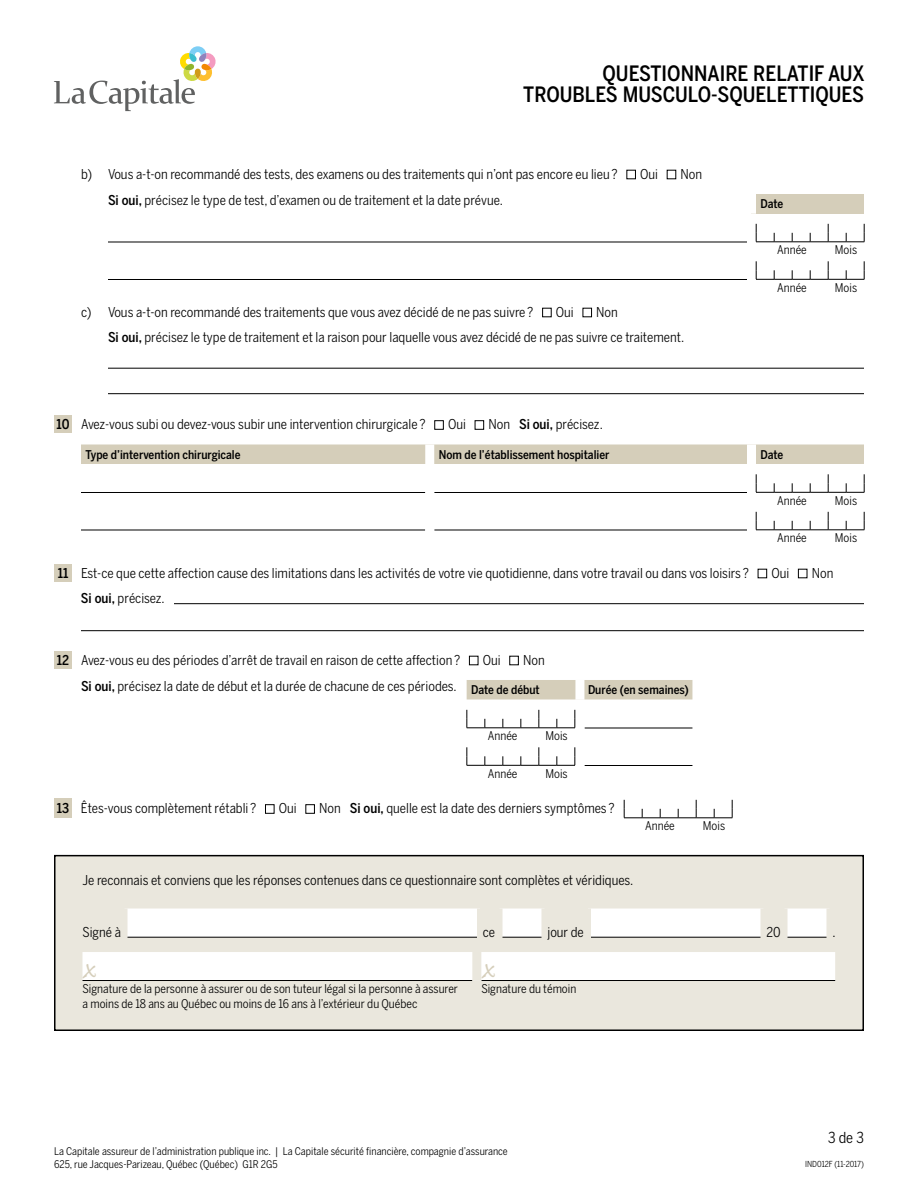
<style>
.page{position:relative;width:918px;height:1188px;background:#fff}
.page>*{position:absolute;margin:0;border:0;box-sizing:border-box;transform-origin:0 0}
.t1{font:36px "Caflisch Script MM 406";color:#d5ceba;scale:.85 1}
.t2{font:500 21px/21px "Benton Sans Cond";color:#000;text-align:right}
.t3{font:15px "Benton Sans Cond";color:#000}
.t4{font:13.5px/25.5px "Benton Sans Cond";color:#000}
.t5{font:12px/15px "Benton Sans Cond";color:#000}
.t6{font:500 12px "Benton Sans Cond";color:#000}
.t7{font:10.5px/12.6px "Benton Sans Cond";color:#000}
.t8{font:8.25px "Benton Sans Cond";color:#000}
.s1{font-weight:500}
</style>
<div class="page">
<svg style="left:54px;top:46px;width:162px;height:65px"></svg>
<hr style="left:108px;top:368px;width:756px;height:1px;background:#000">
<hr style="left:108px;top:393px;width:756px;height:1px;background:#000">
<hr style="left:174px;top:603px;width:690px;height:1px;background:#000">
<hr style="left:81px;top:630px;width:783px;height:1px;background:#000">
<div style="left:627px;top:170px;width:9px;height:9px;border:1px solid #000"></div>
<div style="left:752px;top:194px;width:112px;height:19px;background:#d5ceba"></div>
<hr style="left:108px;top:242px;width:639px;height:1px;background:#000">
<hr style="left:108px;top:279px;width:639px;height:1px;background:#000">
<div style="left:747px;top:194px;width:9px;height:19px;background:#fff"></div>
<svg style="left:756px;top:224px;width:109px;height:19px"></svg>
<svg style="left:756px;top:261px;width:109px;height:19px"></svg>
<div style="left:542px;top:308px;width:9px;height:9px;border:1px solid #000"></div>
<div style="left:583px;top:308px;width:9px;height:9px;border:1px solid #000"></div>
<div style="left:54px;top:415px;width:18px;height:18px;background:#d5ceba"></div>
<div style="left:435px;top:420px;width:9px;height:9px;border:1px solid #000"></div>
<div style="left:475px;top:420px;width:9px;height:9px;border:1px solid #000"></div>
<div style="left:81px;top:444px;width:783px;height:20px;background:#d5ceba"></div>
<hr style="left:434px;top:492px;width:313px;height:1px;background:#000">
<hr style="left:434px;top:530px;width:313px;height:1px;background:#000">
<div style="left:747px;top:444px;width:9px;height:20px;background:#fff"></div>
<hr style="left:81px;top:492px;width:344px;height:1px;background:#000">
<hr style="left:81px;top:530px;width:344px;height:1px;background:#000">
<div style="left:425px;top:444px;width:9px;height:20px;background:#fff"></div>
<svg style="left:756px;top:474px;width:109px;height:19px"></svg>
<svg style="left:756px;top:512px;width:109px;height:19px"></svg>
<div style="left:54px;top:564px;width:18px;height:18px;background:#d5ceba"></div>
<div style="left:758px;top:569px;width:9px;height:9px;border:1px solid #000"></div>
<div style="left:798px;top:569px;width:9px;height:9px;border:1px solid #000"></div>
<div style="left:54px;top:651px;width:18px;height:18px;background:#d5ceba"></div>
<div style="left:469px;top:656px;width:9px;height:9px;border:1px solid #000"></div>
<div style="left:510px;top:656px;width:9px;height:9px;border:1px solid #000"></div>
<div style="left:467px;top:680px;width:225px;height:19px;background:#d5ceba"></div>
<hr style="left:584px;top:728px;width:108px;height:1px;background:#000">
<hr style="left:584px;top:765px;width:108px;height:1px;background:#000">
<div style="left:575px;top:680px;width:9px;height:19px;background:#fff"></div>
<svg style="left:467px;top:710px;width:109px;height:19px"></svg>
<svg style="left:467px;top:747px;width:109px;height:19px"></svg>
<div style="left:54px;top:798px;width:18px;height:20px;background:#d5ceba"></div>
<div style="left:265px;top:804px;width:9px;height:9px;border:1px solid #000"></div>
<div style="left:306px;top:804px;width:9px;height:9px;border:1px solid #000"></div>
<svg style="left:624px;top:800px;width:109px;height:19px"></svg>
<div style="left:55px;top:856px;width:808px;height:174px;background:#eae7dd"></div>
<svg style="left:128px;top:909px;width:698px;height:28px;background:#fafaf9"></svg>
<div style="left:477px;top:909px;width:6px;height:28px;background:#eae7dd"></div>
<div style="left:496px;top:909px;width:6px;height:28px;background:#eae7dd"></div>
<div style="left:542px;top:909px;width:6px;height:28px;background:#eae7dd"></div>
<div style="left:585px;top:909px;width:6px;height:28px;background:#eae7dd"></div>
<div style="left:760px;top:909px;width:6px;height:28px;background:#eae7dd"></div>
<div style="left:782px;top:909px;width:6px;height:28px;background:#eae7dd"></div>
<hr style="left:128px;top:937px;width:349px;height:1px;background:#000">
<hr style="left:502px;top:937px;width:40px;height:1px;background:#000">
<hr style="left:591px;top:937px;width:169px;height:1px;background:#000">
<hr style="left:788px;top:937px;width:38px;height:1px;background:#000">
<div style="left:82px;top:952px;width:753px;height:28px;background:#fff"></div>
<hr style="left:82px;top:980px;width:390px;height:1px;background:#000">
<hr style="left:481px;top:980px;width:354px;height:1px;background:#000">
<div style="left:472px;top:952px;width:9px;height:29px;background:#eae7dd"></div>
<div style="left:54px;top:855px;width:810px;height:176px;border:2px solid #000"></div>
<h2 class="t2" style="left:523px;top:63px;width:343px">QUESTIONNAIRE RELATIF AUX<br>TROUBLES MUSCULO-SQUELETTIQUES</h2>
<p class="t4" style="left:81px;top:161px;width:538px">b) Vous a-t-on recommandé des tests, des examens ou des traitements qui n’ont pas encore eu lieu ?</p>
<p class="t4" style="left:640px;top:161px;width:19px">Oui</p>
<p class="t4" style="left:680px;top:161px;width:23px">Non</p>
<p class="t4" style="left:108px;top:187px;width:396px"><span class="s1">Si oui,</span> précisez le type de test, d’examen ou de traitement et la date prévue.</p>
<p class="t6" style="left:760px;top:197px;width:24px">Date</p>
<p class="t5" style="left:777px;top:243px;width:31px">Année</p>
<p class="t5" style="left:835px;top:243px;width:24px">Mois</p>
<p class="t5" style="left:777px;top:280px;width:31px">Année</p>
<p class="t5" style="left:835px;top:280px;width:24px">Mois</p>
<p class="t4" style="left:81px;top:299px;width:454px">c) Vous a-t-on recommandé des traitements que vous avez décidé de ne pas suivre ?</p>
<p class="t4" style="left:556px;top:299px;width:19px">Oui</p>
<p class="t4" style="left:108px;top:299px;width:578px;text-indent:488px">Non<br><span class="s1">Si oui,</span> précisez le type de traitement et la raison pour laquelle vous avez décidé de ne pas suivre ce traitement.</p>
<p class="t4" style="left:56px;top:412px;width:371px"><span class="s1">10</span> Avez-vous subi ou devez-vous subir une intervention chirurgicale ?</p>
<p class="t4" style="left:448px;top:412px;width:19px">Oui</p>
<p class="t4" style="left:488px;top:412px;width:116px">Non <span class="s1">Si oui,</span> précisez.</p>
<p class="t6" style="left:86px;top:448px;width:157px">Type d’intervention chirurgicale</p>
<p class="t6" style="left:439px;top:448px;width:172px">Nom de l’établissement hospitalier</p>
<p class="t6" style="left:760px;top:448px;width:24px">Date</p>
<p class="t5" style="left:777px;top:493px;width:31px">Année</p>
<p class="t5" style="left:835px;top:493px;width:24px">Mois</p>
<p class="t5" style="left:777px;top:531px;width:31px">Année</p>
<p class="t5" style="left:835px;top:531px;width:24px">Mois</p>
<p class="t4" style="left:58px;top:560px;width:693px"><span class="s1">11</span> Est-ce que cette affection cause des limitations dans les activités de votre vie quotidienne, dans votre travail ou dans vos loisirs ?</p>
<p class="t4" style="left:771px;top:560px;width:19px">Oui</p>
<p class="t4" style="left:812px;top:560px;width:23px">Non</p>
<p class="t4" style="left:81px;top:586px;width:85px"><span class="s1">Si oui,</span> précisez.</p>
<p class="t4" style="left:57px;top:647px;width:405px"><span class="s1">12</span> Avez-vous eu des périodes d’arrêt de travail en raison de cette affection ?</p>
<p class="t4" style="left:483px;top:647px;width:19px">Oui</p>
<p class="t4" style="left:81px;top:647px;width:465px;text-indent:442px">Non<br><span class="s1">Si oui,</span> précisez la date de début et la durée de chacune de ces périodes. <sub>Date</sub> <sub>de</sub> <sub>début</sub></p>
<p class="t5" style="left:488px;top:729px;width:31px">Année</p>
<p class="t5" style="left:546px;top:729px;width:24px">Mois</p>
<p class="t5" style="left:488px;top:766px;width:31px">Année</p>
<p class="t5" style="left:546px;top:766px;width:24px">Mois</p>
<p class="t6" style="left:588px;top:683px;width:102px">Durée (en semaines)</p>
<p class="t4" style="left:57px;top:796px;width:201px"><span class="s1">13</span> Êtes-vous complètement rétabli ?</p>
<p class="t4" style="left:279px;top:796px;width:19px">Oui</p>
<p class="t4" style="left:319px;top:796px;width:297px">Non <span class="s1">Si oui,</span> quelle est la date des derniers symptômes ?</p>
<p class="t5" style="left:645px;top:819px;width:31px">Année</p>
<p class="t5" style="left:703px;top:819px;width:24px">Mois</p>
<p class="t4" style="left:82px;top:867px;width:552px">Je reconnais et conviens que les réponses contenues dans ce questionnaire sont complètes et véridiques.</p>
<p class="t4" style="left:82px;top:919px;width:40px">Signé à</p>
<p class="t4" style="left:483px;top:919px;width:14px">ce</p>
<p class="t4" style="left:547px;top:919px;width:38px">jour de</p>
<p class="t4" style="left:766px;top:919px;width:16px">20</p>
<p class="t4" style="left:832px;top:919px;width:5px">.</p>
<h1 class="t1" style="left:82px;top:950px;width:17px">x</h1>
<h1 class="t1" style="left:481px;top:950px;width:17px">x</h1>
<p class="t5" style="left:82px;top:981px;width:377px">Signature de la personne à assurer ou de son tuteur légal si la personne à assurer a moins de 18 ans au Québec ou moins de 16 ans à l’extérieur du Québec</p>
<p class="t5" style="left:481px;top:981px;width:96px">Signature du témoin</p>
<p class="t7" style="left:54px;top:1145px;width:455px">La Capitale assureur de l’administration publique inc. | La Capitale sécurité financière, compagnie d’assurance<br>625, rue Jacques-Parizeau, Québec (Québec) G1R 2G5</p>
<p class="t3" style="left:828px;top:1129px;width:37px">3 de 3</p>
<p class="t8" style="left:805px;top:1159px;width:60px">IND012F (11-2017)</p>
</div>
